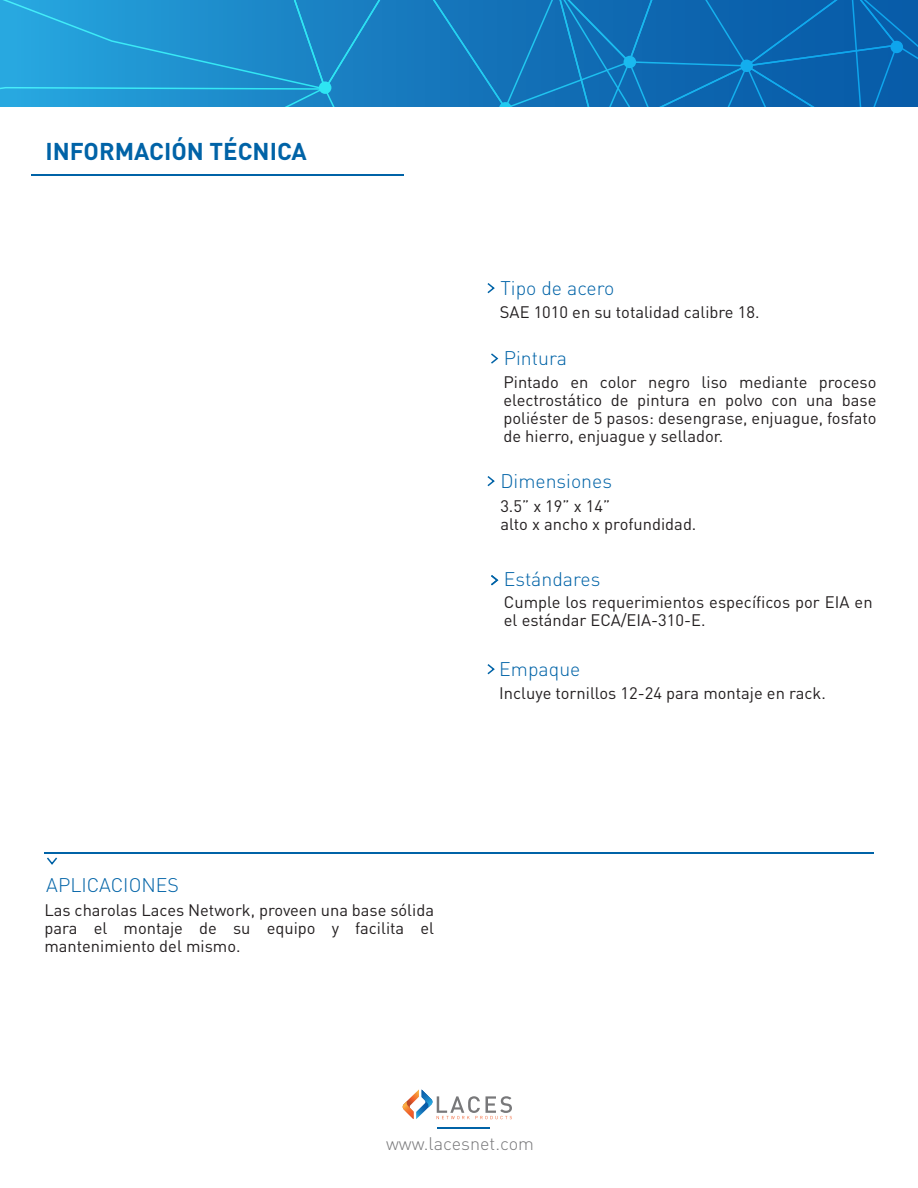
<style>
.page{position:relative;width:918px;height:1188px;background:#fff}
.page>*{position:absolute;margin:0;border:0;box-sizing:border-box;transform-origin:0 0}
.t1{font:700 24px "DIN Pro";color:#0063a7}
.t2{font:300 19.5px "DIN Pro";color:#0063a7}
.t3{font:300 18px "DIN Pro";color:#78787a}
.t4{font:16.5px/18px "DIN Pro";color:#231f20;text-align:justify}
</style>
<div class="page">
<svg style="left:487px;top:664px;width:8px;height:11px"></svg>
<svg style="left:487px;top:283px;width:8px;height:11px"></svg>
<svg style="left:491px;top:353px;width:8px;height:11px"></svg>
<svg style="left:402px;top:1089px;width:110px;height:30px"></svg>
<svg style="left:0;top:0;width:918px;height:106px;background:#167dc0"></svg>
<svg style="left:487px;top:476px;width:8px;height:11px"></svg>
<svg style="left:491px;top:575px;width:8px;height:11px"></svg>
<hr style="left:31px;top:174px;width:372px;height:1px;background:#0063a7">
<hr style="left:44px;top:853px;width:830px;height:1px;background:#0063a7">
<hr style="left:437px;top:1127px;width:52px;height:1px;background:#0063a7">
<svg style="left:47px;top:857px;width:10px;height:8px"></svg>
<h1 class="t1" style="left:46px;top:135px;width:263px">INFORMACIÓN TÉCNICA</h1>
<p class="t2" style="left:500px;top:274px;width:116px">Tipo de acero</p>
<p class="t4" style="left:500px;top:302px;width:261px">SAE 1010 en su totalidad calibre 18.</p>
<p class="t2" style="left:504px;top:345px;width:65px">Pintura</p>
<p class="t4" style="left:503px;top:373px;width:375px">Pintado en color negro liso mediante proceso electrostático de pintura en polvo con una base poliéster de 5 pasos: desengrase, enjuague, fosfato de hierro, enjuague y sellador.</p>
<p class="t2" style="left:500px;top:467px;width:113px">Dimensiones</p>
<p class="t4" style="left:500px;top:497px;width:198px">3.5” x 19” x 14”<br>alto x ancho x profundidad.</p>
<p class="t2" style="left:504px;top:566px;width:98px">Estándares</p>
<p class="t4" style="left:504px;top:593px;width:370px">Cumple los requerimientos específicos por EIA en el estándar ECA/EIA-310-E.</p>
<p class="t2" style="left:499px;top:655px;width:83px">Empaque</p>
<p class="t4" style="left:499px;top:684px;width:328px">Incluye tornillos 12-24 para montaje en rack.</p>
<p class="t2" style="left:46px;top:872px;width:134px">APLICACIONES</p>
<p class="t4" style="left:44px;top:901px;width:391px">Las charolas Laces Network, proveen una base sólida para el montaje de su equipo y facilita el mantenimiento del mismo.</p>
<p class="t3" style="left:386px;top:1131px;width:149px">www.lacesnet.com</p>
</div>
